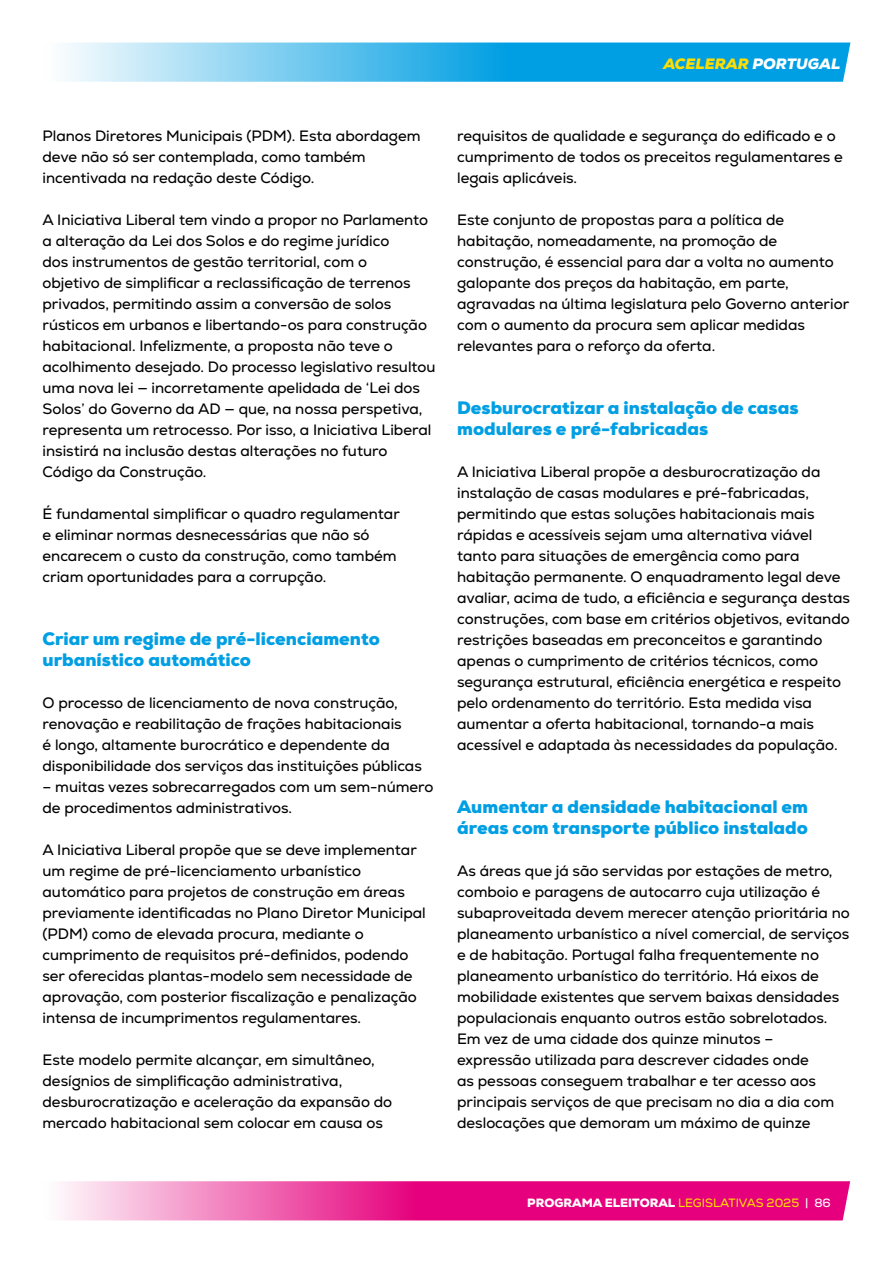
<style>
.page{position:relative;width:893px;height:1263px;background:#fff}
.page>*{position:absolute;margin:0;border:0;box-sizing:border-box;transform-origin:0 0}
.t1{font:900 18px/21px "Nexa";color:#009fe3}
.t2{font:15px/21px "Nexa";color:#000}
.t3{font:italic 900 15px "Nexa";color:#fd0}
.t4{font:900 12px "Nexa";color:#fff}
.s1{color:#fff}
.s2{font-weight:400;color:#fd0}
.s3{font-weight:400}
</style>
<div class="page">
<svg style="left:60px;top:1181px;width:790px;height:39px;background:#eb399a"></svg>
<svg style="left:65px;top:43px;width:785px;height:39px;background:#47b9ea"></svg>
<p class="t3" style="left:663px;top:55px;width:179px">ACELERAR <span class="s1">PORTUGAL</span></p>
<p class="t2" style="left:43px;top:126px;width:380px">Planos Diretores Municipais (PDM). Esta abordagem deve não só ser contemplada, como também incentivada na redação deste Código.</p>
<p class="t2" style="left:43px;top:210px;width:395px">A Iniciativa Liberal tem vindo a propor no Parlamento a alteração da Lei dos Solos e do regime jurídico<br>dos instrumentos de gestão territorial, com o<br>objetivo de simplificar a reclassificação de terrenos privados, permitindo assim a conversão de solos rústicos em urbanos e libertando-os para construção habitacional. Infelizmente, a proposta não teve o acolhimento desejado. Do processo legislativo resultou uma nova lei — incorretamente apelidada de ‘Lei dos Solos’ do Governo da AD — que, na nossa perspetiva, representa um retrocesso. Por isso, a Iniciativa Liberal insistirá na inclusão destas alterações no futuro Código da Construção.</p>
<p class="t2" style="left:43px;top:504px;width:359px">É fundamental simplificar o quadro regulamentar e eliminar normas desnecessárias que não só encarecem o custo da construção, como também criam oportunidades para a corrupção.</p>
<p class="t1" style="left:43px;top:629px;width:339px">Criar um regime de pré-licenciamento urbanístico automático</p>
<p class="t2" style="left:43px;top:693px;width:381px">O processo de licenciamento de nova construção, renovação e reabilitação de frações habitacionais<br>é longo, altamente burocrático e dependente da disponibilidade dos serviços das instituições públicas</p>
<p class="t2" style="left:43px;top:777px;width:393px">– muitas vezes sobrecarregados com um sem-número de procedimentos administrativos.</p>
<p class="t2" style="left:43px;top:840px;width:385px">A Iniciativa Liberal propõe que se deve implementar um regime de pré-licenciamento urbanístico automático para projetos de construção em áreas previamente identificadas no Plano Diretor Municipal (PDM) como de elevada procura, mediante o cumprimento de requisitos pré-definidos, podendo ser oferecidas plantas-modelo sem necessidade de aprovação, com posterior fiscalização e penalização intensa de incumprimentos regulamentares.</p>
<p class="t2" style="left:43px;top:1050px;width:351px">Este modelo permite alcançar, em simultâneo, desígnios de simplificação administrativa, desburocratização e aceleração da expansão do mercado habitacional sem colocar em causa os</p>
<p class="t2" style="left:457px;top:126px;width:387px">requisitos de qualidade e segurança do edificado e o cumprimento de todos os preceitos regulamentares e legais aplicáveis.</p>
<p class="t2" style="left:457px;top:210px;width:393px">Este conjunto de propostas para a política de habitação, nomeadamente, na promoção de construção, é essencial para dar a volta no aumento galopante dos preços da habitação, em parte, agravadas na última legislatura pelo Governo anterior com o aumento da procura sem aplicar medidas relevantes para o reforço da oferta.</p>
<p class="t1" style="left:457px;top:398px;width:343px">Desburocratizar a instalação de casas modulares e pré-fabricadas</p>
<p class="t2" style="left:457px;top:462px;width:394px">A Iniciativa Liberal propõe a desburocratização da instalação de casas modulares e pré-fabricadas, permitindo que estas soluções habitacionais mais rápidas e acessíveis sejam uma alternativa viável tanto para situações de emergência como para habitação permanente. O enquadramento legal deve avaliar, acima de tudo, a eficiência e segurança destas construções, com base em critérios objetivos, evitando restrições baseadas em preconceitos e garantindo apenas o cumprimento de critérios técnicos, como segurança estrutural, eficiência energética e respeito pelo ordenamento do território. Esta medida visa aumentar a oferta habitacional, tornando-a mais acessível e adaptada às necessidades da população.</p>
<p class="t1" style="left:457px;top:797px;width:352px">Aumentar a densidade habitacional em áreas com transporte público instalado</p>
<p class="t2" style="left:457px;top:861px;width:394px">As áreas que já são servidas por estações de metro, comboio e paragens de autocarro cuja utilização é subaproveitada devem merecer atenção prioritária no planeamento urbanístico a nível comercial, de serviços e de habitação. Portugal falha frequentemente no planeamento urbanístico do território. Há eixos de mobilidade existentes que servem baixas densidades populacionais enquanto outros estão sobrelotados.<br>Em vez de uma cidade dos quinze minutos – expressão utilizada para descrever cidades onde<br>as pessoas conseguem trabalhar e ter acesso aos principais serviços de que precisam no dia a dia com deslocações que demoram um máximo de quinze</p>
<p class="t4" style="left:527px;top:1194px;width:305px">PROGRAMA ELEITORAL <span class="s2">LEGISLATIVAS 2025</span> <span class="s3">| 86</span></p>
</div>
